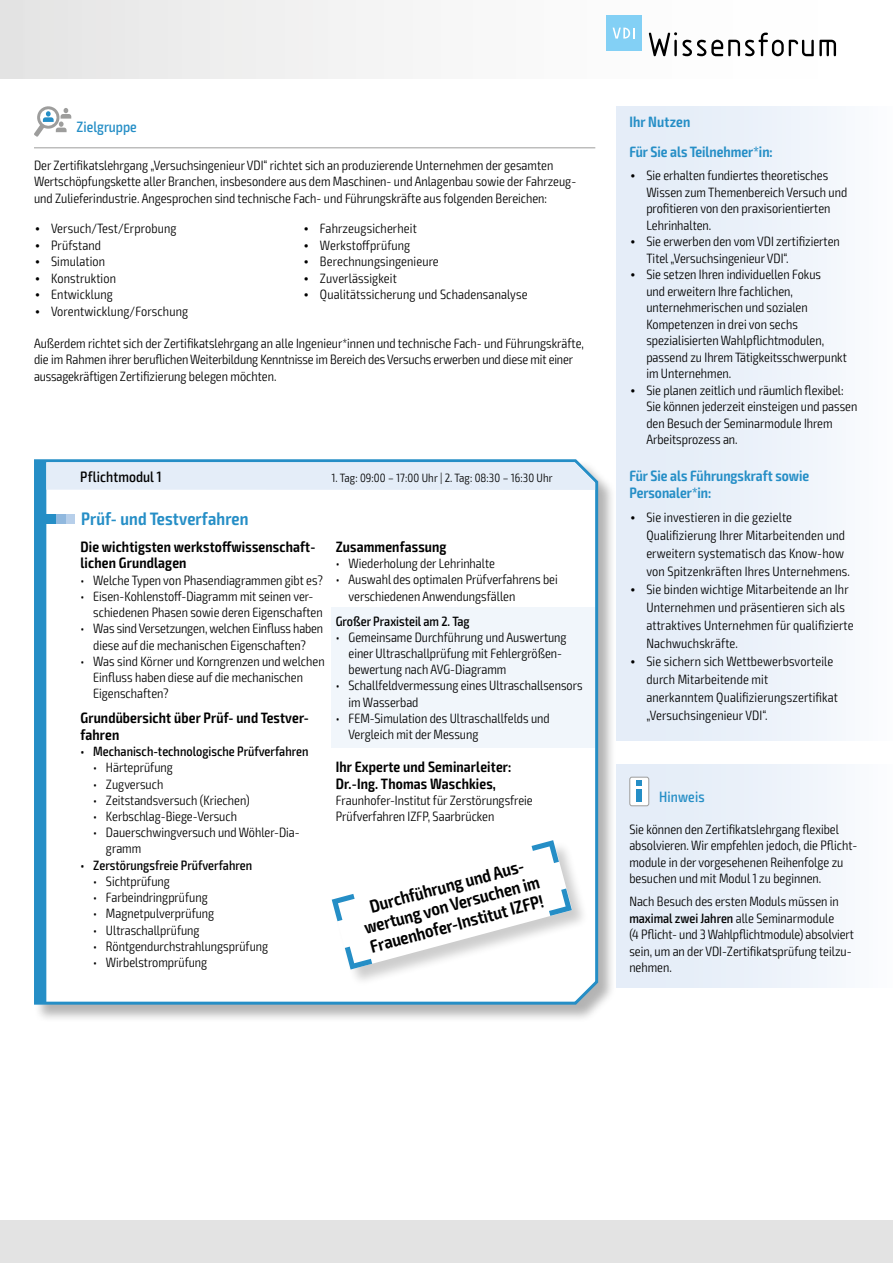
<style>
.page{position:relative;width:893px;height:1263px;background:#fff}
.page>*{position:absolute;margin:0;border:0;box-sizing:border-box;transform-origin:0 0}
.t1{font:600 condensed 18px/19.5px "Exo 2";color:#000;text-align:center}
.t2{font:600 condensed 18px "Exo 2";letter-spacing:.01em;color:#258ec6}
.t3{font:500 condensed 18px "Exo 2";letter-spacing:-.015em;color:#000}
.t4{font:600 condensed 15px/16.5px "Exo 2";letter-spacing:.01em;color:#000}
.t5{font:600 condensed 15px/16.5px "Exo 2";color:#258ec6}
.t6{font:500 condensed 15px "Exo 2";color:#258ec6}
.t7{font:500 condensed 15px "Exo 2";letter-spacing:.005em;color:#000}
.t8{font:300 condensed 13.5px/16.5px "Exo 2";color:#000}
.t9{font:500 condensed 13.5px "Exo 2";color:#000}
.t10{font:300 condensed 12px "Exo 2";letter-spacing:.01em;color:#000}
.s1{font-family:"Vialog LT Std";font-weight:400;font-stretch:normal}
.s2{font-weight:500}
</style>
<div class="page">
<div style="left:1px;top:0;width:892px;height:79px;background:linear-gradient(to right,#e7e7e7,#fff)"></div>
<div style="left:0;top:0;width:23px;height:79px;background:#e3e3e3"></div>
<div style="left:0;top:1220px;width:893px;height:43px;background:#e3e3e3"></div>
<svg style="left:649px;top:32px;width:187px;height:24px"></svg>
<div style="left:606px;top:15px;width:36px;height:36px;background:#83d0f5"></div>
<svg style="left:613px;top:28px;width:21px;height:11px"></svg>
<hr style="left:34px;top:147px;width:561px;height:1px;background:#9d9d9c">
<svg style="left:34px;top:106px;width:37px;height:31px"></svg>
<div style="left:617px;top:765px;width:276px;height:222px;background:linear-gradient(to right,#e1eaf7,#f9fbfd)"></div>
<div style="left:630px;top:777px;width:19px;height:29px;background:#fff;border-radius:2px"></div>
<div style="left:629px;top:777px;width:20px;height:29px;border:1px solid #9d9d9c;border-radius:2px"></div>
<div style="left:636px;top:789px;width:6px;height:13px;background:#258ec6"></div>
<svg style="left:636px;top:780px;width:6px;height:6px"></svg>
<div style="left:34px;top:459px;width:582px;height:563px;background:#000;opacity:.3"></div>
<svg style="left:34px;top:459px;width:566px;height:547px;background:#589fc4"></svg>
<svg style="left:36px;top:461px;width:559px;height:542px"></svg>
<div style="left:617px;top:106px;width:276px;height:635px;background:linear-gradient(to right,#e1eaf7,#f9fbfd)"></div>
<p class="t6" style="left:77px;top:118px;width:62px">Zielgruppe</p>
<p class="t8" style="left:34px;top:157px;width:544px">Der Zertifikatslehrgang „Versuchsingenieur VDI“ richtet sich an produzierende Unternehmen der gesamten<br>Wertschöpfungskette aller Branchen, insbesondere aus dem Maschinen- und Anlagenbau sowie der Fahrzeug&shy;und Zulieferindustrie. Angesprochen sind technische Fach- und Führungskräfte aus folgenden Bereichen:</p>
<p class="t8" style="left:34px;top:220px;width:144px"><span class="s1">•</span> Versuch/Test/Erprobung</p>
<p class="t8" style="left:34px;top:237px;width:69px"><span class="s1">•</span> Prüfstand</p>
<p class="t8" style="left:34px;top:253px;width:73px"><span class="s1">•</span> Simulation</p>
<p class="t8" style="left:34px;top:270px;width:84px"><span class="s1">•</span> Konstruktion</p>
<p class="t8" style="left:34px;top:286px;width:80px"><span class="s1">•</span> Entwicklung</p>
<p class="t8" style="left:34px;top:303px;width:156px"><span class="s1">•</span> Vorentwicklung/Forschung</p>
<p class="t8" style="left:303px;top:220px;width:115px"><span class="s1">•</span> Fahrzeugsicherheit</p>
<p class="t8" style="left:303px;top:237px;width:109px"><span class="s1">•</span> Werkstoffprüfung</p>
<p class="t8" style="left:303px;top:253px;width:137px"><span class="s1">•</span> Berechnungsingenieure</p>
<p class="t8" style="left:303px;top:270px;width:95px"><span class="s1">•</span> Zuverlässigkeit</p>
<p class="t8" style="left:303px;top:286px;width:226px"><span class="s1">•</span> Qualitätssicherung und Schadensanalyse</p>
<p class="t8" style="left:34px;top:335px;width:551px">Außerdem richtet sich der Zertifikatslehrgang an alle Ingenieur*innen und technische Fach- und Führungskräfte, die im Rahmen ihrer beruflichen Weiterbildung Kenntnisse im Bereich des Versuchs erwerben und diese mit einer aussagekräftigen Zertifizierung belegen möchten.</p>
<h1 class="t3" style="left:47px;top:461px;width:94px">Pflichtmodul 1</h1>
<p class="t10" style="left:370px;top:468px;width:217px">1. Tag: 09:00 - 17:00 Uhr | 2. Tag 08:30 - 16:30 Uhr</p>
<h1 class="t2" style="left:81px;top:508px;width:169px">Prüf- und Testverfahren</h1>
<p class="t7" style="left:80px;top:468px;width:83px">Pflichtmodul 1</p>
<p class="t10" style="left:332px;top:471px;width:223px">1. Tag: 09:00 – 17:00 Uhr | 2. Tag: 08:30 – 16:30 Uhr</p>
<p class="t4" style="left:80px;top:539px;width:236px">Die wichtigsten werkstoffwissenschaft&shy;lichen Grundlagen</p>
<p class="t8" style="left:80px;top:572px;width:244px">• Welche Typen von Phasendiagrammen gibt es?</p>
<p class="t8" style="left:93px;top:588px;width:231px;text-indent:-13px">• Eisen-Kohlenstoff-Diagramm mit seinen ver&shy;schiedenen Phasen sowie deren Eigenschaften</p>
<p class="t8" style="left:80px;top:621px;width:244px;text-align:center">• Was sind Versetzungen, welchen Einfluss haben diese auf die mechanischen Eigenschaften?</p>
<p class="t8" style="left:93px;top:653px;width:233px;text-indent:-13px">• Was sind Körner und Korngrenzen und welchen<br>Einfluss haben diese auf die mechanischen<br>Eigenschaften?</p>
<p class="t4" style="left:80px;top:710px;width:230px">Grundübersicht über Prüf- und Testver&shy;fahren</p>
<p class="t9" style="left:80px;top:743px;width:229px">• Mechanisch-technologische Prüfverfahren</p>
<p class="t8" style="left:93px;top:760px;width:81px">• Härteprüfung</p>
<p class="t8" style="left:93px;top:776px;width:72px">• Zugversuch</p>
<p class="t8" style="left:93px;top:792px;width:158px">• Zeitstandsversuch (Kriechen)</p>
<p class="t8" style="left:93px;top:808px;width:145px">• Kerbschlag-Biege-Versuch</p>
<p class="t8" style="left:106px;top:824px;width:195px;text-indent:-13px">• Dauerschwingversuch und Wöhler-Dia&shy;gramm</p>
<p class="t9" style="left:80px;top:857px;width:173px">• Zerstörungsfreie Prüfverfahren</p>
<p class="t8" style="left:93px;top:873px;width:78px">• Sichtprüfung</p>
<p class="t8" style="left:93px;top:889px;width:116px">• Farbeindringprüfung</p>
<p class="t8" style="left:93px;top:906px;width:123px">• Magnetpulverprüfung</p>
<p class="t8" style="left:93px;top:922px;width:108px">• Ultraschallprüfung</p>
<p class="t8" style="left:93px;top:938px;width:176px">• Röntgendurchstrahlungsprüfung</p>
<p class="t8" style="left:93px;top:954px;width:116px">• Wirbelstromprüfung</p>
<p class="t4" style="left:336px;top:539px;width:112px">Zusammenfassung</p>
<p class="t8" style="left:336px;top:555px;width:161px">• Wiederholung der Lehrinhalte</p>
<p class="t8" style="left:348px;top:572px;width:211px;text-indent:-13px">• Auswahl des optimalen Prüfverfahrens bei verschiedenen Anwendungsfällen</p>
<p class="t9" style="left:336px;top:613px;width:136px">Großer Praxisteil am 2. Tag</p>
<p class="t8" style="left:348px;top:629px;width:220px;text-indent:-13px">• Gemeinsame Durchführung und Auswertung einer Ultraschallprüfung mit Fehlergrößen&shy;bewertung nach AVG-Diagramm</p>
<p class="t8" style="left:348px;top:678px;width:236px;text-indent:-13px">• Schallfeldvermessung eines Ultraschallsensors im Wasserbad</p>
<p class="t8" style="left:348px;top:710px;width:203px;text-indent:-13px">• FEM-Simulation des Ultraschallfelds und<br>Vergleich mit der Messung</p>
<p class="t4" style="left:336px;top:759px;width:177px">Ihr Experte und Seminarleiter:<br>Dr.-Ing. Thomas Waschkies,</p>
<p class="t8" style="left:336px;top:792px;width:198px">Fraunhofer-Institut für Zerstörungsfreie<br>Prüfverfahren IZFP, Saarbrücken</p>
<h1 class="t1" style="left:357px;top:900px;width:182px;rotate:-15deg">Durchführung und Aus&shy;wertung von Versuchen im<br>Frauenhofer-Institut IZFP!</h1>
<p class="t5" style="left:629px;top:114px;width:62px">Ihr Nutzen</p>
<p class="t5" style="left:629px;top:144px;width:145px">Für Sie als Teilnehmer*in:</p>
<p class="t8" style="left:646px;top:167px;width:202px;text-indent:-17px"><span class="s1">•</span> Sie erhalten fundiertes theoretisches Wissen zum Themenbereich Versuch und profitieren von den praxisorientierten Lehrinhalten.</p>
<p class="t8" style="left:646px;top:233px;width:195px;text-indent:-17px"><span class="s1">•</span> Sie erwerben den vom VDI zertifizierten<br>Titel „Versuchsingenieur VDI“.</p>
<p class="t8" style="left:646px;top:266px;width:202px;text-indent:-17px"><span class="s1">•</span> Sie setzen Ihren individuellen Fokus<br>und erweitern Ihre fachlichen, unternehmerischen und sozialen Kompetenzen in drei von sechs spezialisierten Wahlpflichtmodulen, passend zu Ihrem Tätigkeitsschwerpunkt im Unternehmen.</p>
<p class="t8" style="left:646px;top:382px;width:213px;text-indent:-17px"><span class="s1">•</span> Sie planen zeitlich und räumlich flexibel:<br>Sie können jederzeit einsteigen und passen den Besuch der Seminarmodule Ihrem Arbeitsprozess an.</p>
<p class="t5" style="left:629px;top:468px;width:181px">Für Sie als Führungskraft sowie<br>Personaler*in:</p>
<p class="t8" style="left:646px;top:509px;width:205px;line-height:18px;text-indent:-17px"><span class="s1">•</span> Sie investieren in die gezielte Qualifizierung Ihrer Mitarbeitenden und erweitern systematisch das Know-how von Spitzenkräften Ihres Unternehmens.</p>
<p class="t8" style="left:646px;top:581px;width:209px;line-height:18px;text-indent:-17px"><span class="s1">•</span> Sie binden wichtige Mitarbeitende an Ihr Unternehmen und präsentieren sich als attraktives Unternehmen für qualifizierte Nachwuchskräfte.</p>
<p class="t8" style="left:646px;top:653px;width:193px;line-height:18px;text-indent:-17px"><span class="s1">•</span> Sie sichern sich Wettbewerbsvorteile durch Mitarbeitende mit anerkanntem Qualifizierungszertifikat „Versuchsingenieur VDI“.</p>
<p class="t6" style="left:659px;top:788px;width:47px">Hinweis</p>
<p class="t8" style="left:629px;top:821px;width:230px">Sie können den Zertifikatslehrgang flexibel absolvieren. Wir empfehlen jedoch, die Pflicht&shy;module in der vorgesehenen Reihenfolge zu besuchen und mit Modul 1 zu beginnen.</p>
<p class="t8" style="left:629px;top:893px;width:226px">Nach Besuch des ersten Moduls müssen in <span class="s2">maximal zwei Jahren</span> alle Seminarmodule<br>(4 Pflicht- und 3 Wahlpflichtmodule) absolviert sein, um an der VDI-Zertifikatsprüfung teilzu&shy;nehmen.</p>
</div>
